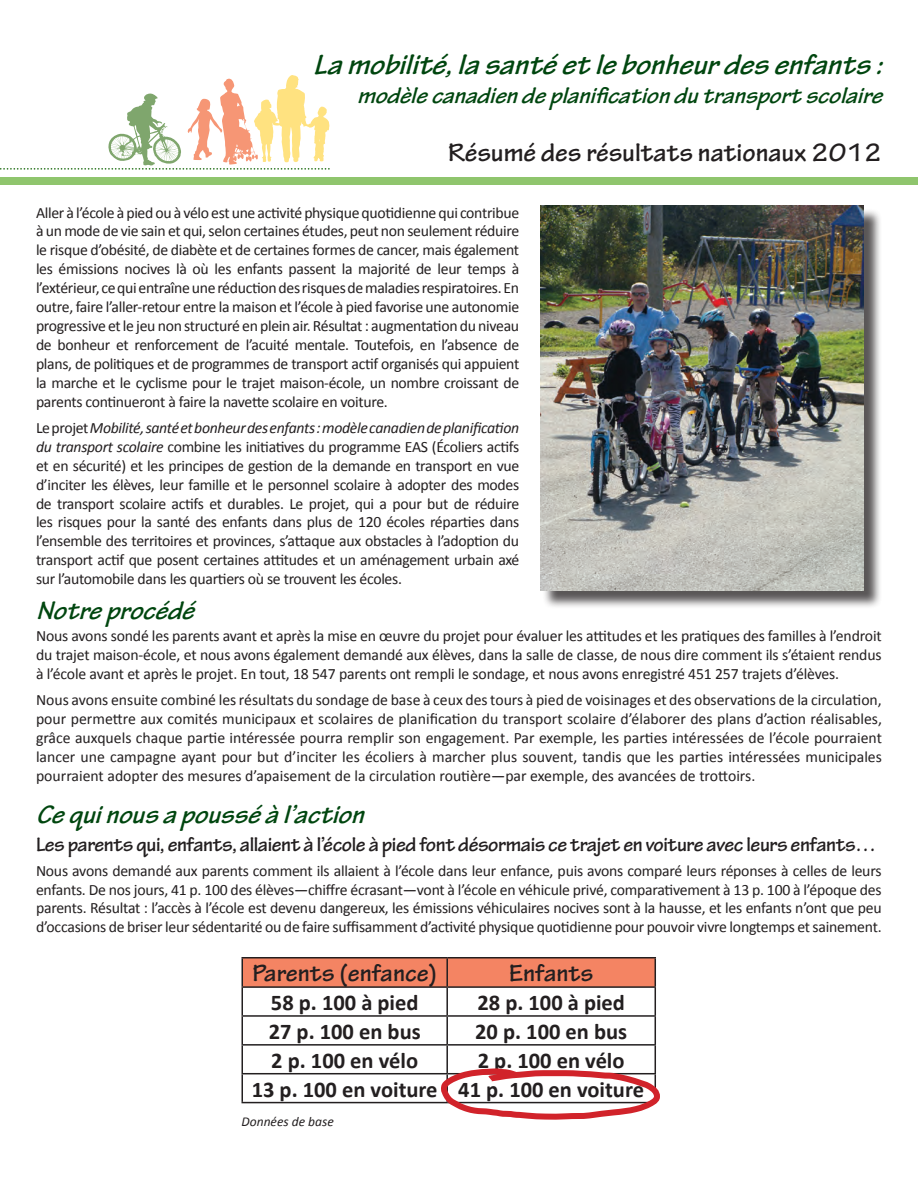
<style>
.page{position:relative;width:918px;height:1188px;background:#fff}
.page>*{position:absolute;margin:0;border:0;box-sizing:border-box;transform-origin:0 0}
.t1{font:italic 700 30px "Tekton Pro";color:#00460f}
.t2{font:italic 700 27px "Tekton Pro";color:#00460f}
.t3{font:700 27px "Tekton Pro";color:#231f20}
.t4{font:700 25.5px "Tekton Pro";color:#231f20}
.t5{font:italic 700 24px "Tekton Pro";color:#00460f}
.t6{font:700 22.5px/28.8px "Calibri";color:#231f20}
.t7{font:700 21px "Tekton Pro";letter-spacing:-.02em;color:#231f20}
.t8{font:15.75px/18.9px "Calibri";letter-spacing:-.015em;color:#231f20;text-align:justify}
.t9{font:italic 13.5px "Calibri";color:#231f20}
.s1{font-style:italic}
</style>
<div class="page">
<svg style="left:0;top:75px;width:330px;height:95px"></svg>
<div style="left:0;top:177px;width:918px;height:8px;background:#8fc56d"></div>
<hr style="left:242px;top:957px;width:205px;height:1px;background:#231f20">
<hr style="left:447px;top:957px;width:209px;height:1px;background:#231f20">
<svg style="left:242px;top:958px;width:418px;height:162px"></svg>
<div style="left:542px;top:208px;width:340px;height:401px;background:#231f20;opacity:.75"></div>
<img style="left:540px;top:206px;width:324px;height:384px">
<h1 class="t1" style="left:313px;top:47px;width:580px">Lamobilité,lasantéetlebonheurdesenfants:</h1>
<h3 class="t5" style="left:357px;top:82px;width:534px">modèlecanadiendeplanificationdutransportscolaire</h3>
<h2 class="t3" style="left:448px;top:137px;width:435px">Résumé des résultats nationaux 2012</h2>
<p class="t8" style="left:36px;top:202px;width:485px">Aller à l’école à pied ou à vélo est une activité physique quotidienne qui contribue à un mode de vie sain et qui, selon certaines études, peut non seulement réduire le risque d’obésité, de diabète et de certaines formes de cancer, mais également les émissions nocives là où les enfants passent la majorité de leur temps à l’extérieur, ce qui entraîne une réduction des risques de maladies respiratoires. En outre, faire l’aller-retour entre la maison et l’école à pied favorise une autonomie progressive et le jeu non structuré en plein air. Résultat : augmentation du niveau de bonheur et renforcement de l’acuité mentale. Toutefois, en l’absence de plans, de politiques et de programmes de transport actif organisés qui appuient la marche et le cyclisme pour le trajet maison-école, un nombre croissant de parents continueront à faire la navette scolaire en voiture.</p>
<p class="t8" style="left:36px;top:418px;width:485px">Le projet <span class="s1">Mobilité, santé et bonheur des enfants : modèle canadien de planification du transport scolaire</span> combine les initiatives du programme EAS (Écoliers actifs et en sécurité) et les principes de gestion de la demande en transport en vue d’inciter les élèves, leur famille et le personnel scolaire à adopter des modes de transport scolaire actifs et durables. Le projet, qui a pour but de réduire les risques pour la santé des enfants dans plus de 120 écoles réparties dans l’ensemble des territoires et provinces, s’attaque aux obstacles à l’adoption du transport actif que posent certaines attitudes et un aménagement urbain axé sur l’automobile dans les quartiers où se trouvent les écoles.</p>
<h2 class="t2" style="left:36px;top:594px;width:168px">Notreprocédé</h2>
<p class="t8" style="left:36px;top:625px;width:847px">Nous avons sondé les parents avant et après la mise en œuvre du projet pour évaluer les attitudes et les pratiques des familles à l’endroit du trajet maison-école, et nous avons également demandé aux élèves, dans la salle de classe, de nous dire comment ils s’étaient rendus à l’école avant et après le projet. En tout, 18 547 parents ont rempli le sondage, et nous avons enregistré 451 257 trajets d’élèves.</p>
<p class="t8" style="left:36px;top:690px;width:848px">Nous avons ensuite combiné les résultats du sondage de base à ceux des tours à pied de voisinages et des observations de la circulation, pour permettre aux comités municipaux et scolaires de planification du transport scolaire d’élaborer des plans d’action réalisables, grâce auxquels chaque partie intéressée pourra remplir son engagement. Par exemple, les parties intéressées de l’école pourraient lancer une campagne ayant pour but d’inciter les écoliers à marcher plus souvent, tandis que les parties intéressées municipales pourraient adopter des mesures d’apaisement de la circulation routière—par exemple, des avancées de trottoirs.</p>
<h2 class="t2" style="left:36px;top:799px;width:338px">Cequinousapousséàl’action</h2>
<h3 class="t7" style="left:36px;top:832px;width:842px">Les parents qui, enfants, allaient à l’école à pied font désormais ce trajet en voiture avec leurs enfants…</h3>
<p class="t8" style="left:36px;top:860px;width:847px">Nous avons demandé aux parents comment ils allaient à l’école dans leur enfance, puis avons comparé leurs réponses à celles de leurs enfants. De nos jours, 41 p. 100 des élèves—chiffre écrasant—vont à l’école en véhicule privé, comparativement à 13 p. 100 à l’époque des parents. Résultat : l’accès à l’école est devenu dangereux, les émissions véhiculaires nocives sont à la hausse, et les enfants n’ont que peu d’occasions de briser leur sédentarité ou de faire suffisamment d’activité physique quotidienne pour pouvoir vivre longtemps et sainement.</p>
<h3 class="t4" style="left:252px;top:958px;width:186px">Parents (enfance)</h3>
<h3 class="t4" style="left:509px;top:958px;width:86px">Enfants</h3>
<h3 class="t6" style="left:271px;top:987px;width:149px">58 p. 100 à pied</h3>
<h3 class="t6" style="left:477px;top:987px;width:149px">28 p. 100 à pied</h3>
<h3 class="t6" style="left:269px;top:1016px;width:154px">27 p. 100 en bus</h3>
<h3 class="t6" style="left:475px;top:1016px;width:154px">20 p. 100 en bus</h3>
<h3 class="t6" style="left:271px;top:1045px;width:148px">2 p. 100 en vélo</h3>
<h3 class="t6" style="left:252px;top:1045px;width:394px;text-indent:226px">2 p. 100 en vélo<br>13 p. 100 en voiture 41 p. 100 en voiture</h3>
<p class="t9" style="left:242px;top:1113px;width:94px">Données de base</p>
</div>
